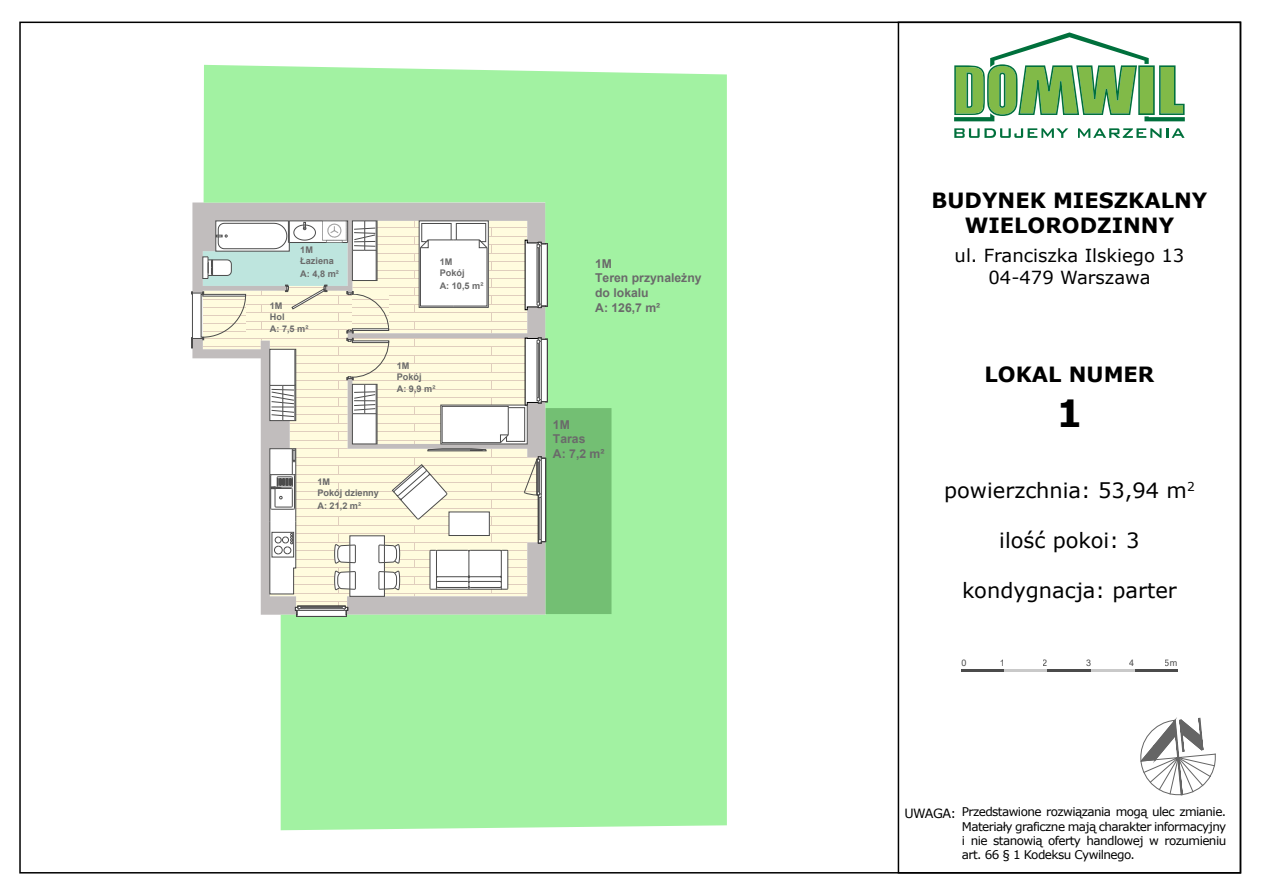
<style>
.page{position:relative;width:1263px;height:893px;background:#fff}
.page>*{position:absolute;margin:0;border:0;box-sizing:border-box;transform-origin:0 0}
.t1{font:700 37.5px "Verdana";color:#000}
.t2{font:21px "Verdana";color:#000}
.t3{font:700 21px/25.2px "Verdana";color:#000;text-align:center}
.t4{font:18px/21.6px "Verdana";color:#000;text-align:center}
.t5{font:12.75px "Verdana";letter-spacing:-.045em;color:#000}
.t6{font:700 12.15px/14.7px "Arial";color:#6a6a6a}
.t7{font:12px/14.4px "Verdana";letter-spacing:-.045em;color:#000;text-align:justify}
.t8{font:700 9.15px/10.9px "Arial";color:#6a6a6a}
.t9{font:9px "Arial";color:#4b4b4b}
</style>
<div class="page">
<svg style="left:954px;top:32px;width:231px;height:89px"></svg>
<svg style="left:954px;top:128px;width:114px;height:10px"></svg>
<svg style="left:1078px;top:128px;width:106px;height:10px"></svg>
<svg style="left:1140px;top:717px;width:76px;height:79px"></svg>
<svg style="left:204px;top:65px;width:523px;height:765px;background:#a9f2a9"></svg>
<div style="left:546px;top:408px;width:65px;height:206px;background:#73bf73"></div>
<svg style="left:191px;top:202px;width:356px;height:414px"></svg>
<hr style="left:961px;top:669px;width:44px;height:3px;background:#4b4b4b">
<hr style="left:1005px;top:669px;width:43px;height:3px;background:#c9c9c9">
<hr style="left:1048px;top:669px;width:43px;height:3px;background:#4b4b4b">
<hr style="left:1134px;top:669px;width:43px;height:3px;background:#4b4b4b">
<hr style="left:1091px;top:669px;width:43px;height:3px;background:#c9c9c9">
<p class="t8" style="left:300px;top:245px;width:35px">1M<br>Łaziena</p>
<p class="t8" style="left:300px;top:268px;width:40px">A: 4,8 m²</p>
<p class="t8" style="left:270px;top:300px;width:16px">1M<br>Hol</p>
<p class="t8" style="left:270px;top:323px;width:40px">A: 7,5 m²</p>
<p class="t8" style="left:440px;top:257px;width:26px">1M<br>Pokój</p>
<p class="t8" style="left:440px;top:280px;width:45px">A: 10,5 m²</p>
<p class="t8" style="left:397px;top:361px;width:26px">1M<br>Pokój</p>
<p class="t8" style="left:397px;top:384px;width:40px">A: 9,9 m²</p>
<p class="t8" style="left:317px;top:477px;width:63px">1M<br>Pokój dzienny</p>
<p class="t8" style="left:317px;top:500px;width:45px">A: 21,2 m²</p>
<p class="t6" style="left:595px;top:256px;width:108px">1M<br>Teren przynależny do lokalu<br>A: 126,7 m²</p>
<p class="t6" style="left:553px;top:417px;width:53px">1M<br>Taras<br>A: 7,2 m²</p>
<h2 class="t3" style="left:931px;top:187px;width:277px">BUDYNEK MIESZKALNY<br>WIELORODZINNY</h2>
<h3 class="t4" style="left:955px;top:245px;width:231px">ul. Franciszka Ilskiego 13<br>04-479 Warszawa</h3>
<h2 class="t3" style="left:984px;top:362px;width:171px">LOKAL NUMER</h2>
<h1 class="t1" style="left:1056px;top:387px;width:28px">1</h1>
<h2 class="t2" style="left:944px;top:475px;width:252px">powierzchnia: 53,94 m<sup>2</sup></h2>
<h2 class="t2" style="left:999px;top:526px;width:142px">ilość pokoi: 3</h2>
<h2 class="t2" style="left:962px;top:576px;width:216px">kondygnacja: parter</h2>
<p class="t9" style="left:961px;top:657px;width:7px">0</p>
<p class="t9" style="left:999px;top:657px;width:7px">1</p>
<p class="t9" style="left:1043px;top:657px;width:7px">2</p>
<p class="t9" style="left:1086px;top:657px;width:7px">3</p>
<p class="t9" style="left:1129px;top:657px;width:7px">4</p>
<p class="t9" style="left:1165px;top:657px;width:14px">5m</p>
<p class="t5" style="left:904px;top:805px;width:53px">UWAGA:</p>
<p class="t7" style="left:962px;top:804px;width:266px">Przedstawione rozwiązania mogą ulec zmianie.<br>Materiały graficzne mają charakter informacyjny i nie stanowią oferty handlowej w rozumieniu art. 66 § 1 Kodeksu Cywilnego.</p>
</div>
